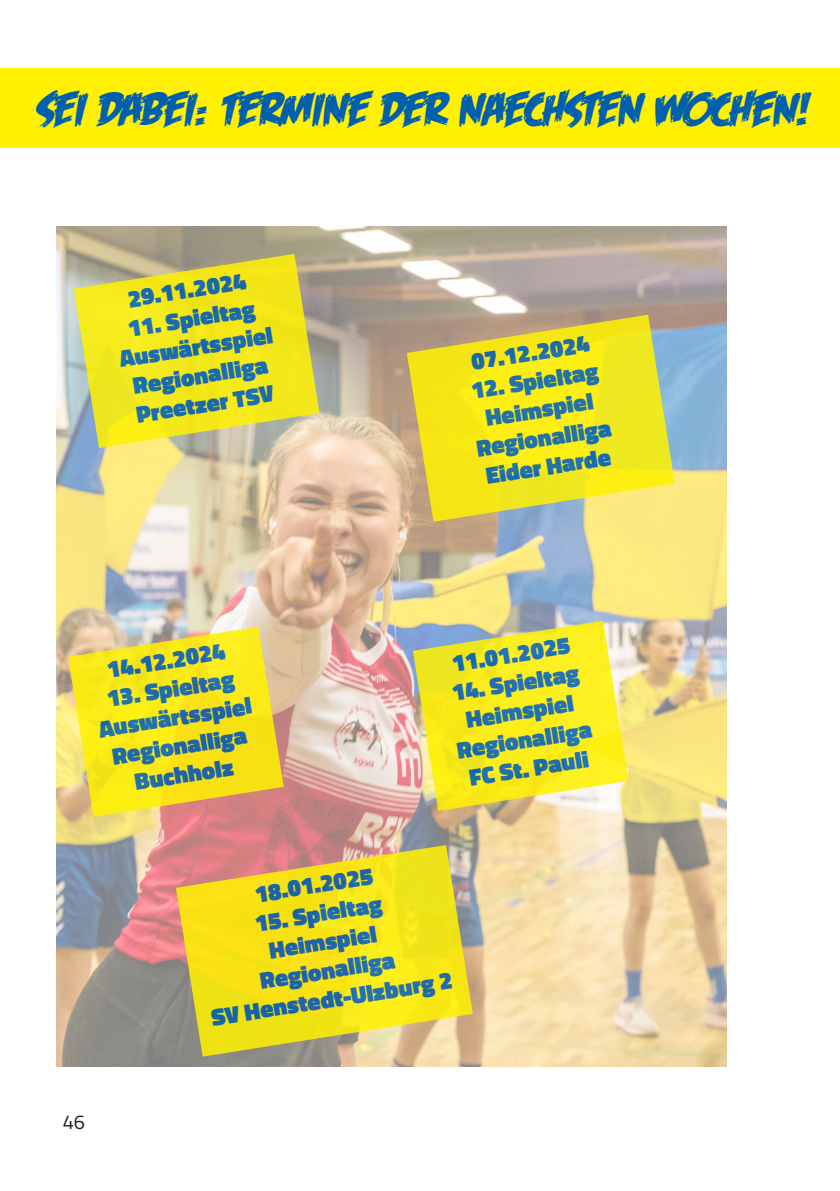
<style>
.page{position:relative;width:840px;height:1191px;background:#fff}
.page>*{position:absolute;margin:0;border:0;box-sizing:border-box;transform-origin:0 0}
.t1{font:48px "Feastof Flesh BB Italic";color:#0160ae}
.t2{font:900 24px/28.8px "Titillium Web";color:#0160ae;text-align:center}
.t3{font:20px "Titillium Web";color:#231f20}
</style>
<div class="page">
<div style="left:0;top:68px;width:839px;height:80px;background:#fff101"></div>
<img style="left:57px;top:227px;width:669px;height:839px">
<svg style="left:176px;top:845px;width:296px;height:211px;background:#e9d234"></svg>
<svg style="left:74px;top:254px;width:245px;height:194px;background:#e4db3a"></svg>
<svg style="left:68px;top:626px;width:215px;height:191px;background:#f2db34"></svg>
<svg style="left:406px;top:315px;width:268px;height:207px;background:#e7db35"></svg>
<svg style="left:412px;top:621px;width:216px;height:190px;background:#f0e442"></svg>
<p class="t1" style="left:34px;top:84px;width:772px">SEI DABEI: TERMINE DER NAECHSTEN WOCHEN!</p>
<p class="t2" style="left:126px;top:285px;width:121px;rotate:-9deg">29.11.2024</p>
<p class="t2" style="left:113px;top:316px;width:156px;rotate:-9deg">11. Spieltag<br>Auswärtsspiel<br>Regionalliga<br>Preetzer TSV</p>
<p class="t2" style="left:105px;top:655px;width:121px;rotate:-9deg">14.12.2024</p>
<p class="t2" style="left:92px;top:686px;width:156px;rotate:-9deg">13. Spieltag<br>Auswärtsspiel<br>Regionalliga<br>Buchholz</p>
<p class="t2" style="left:469px;top:347px;width:121px;rotate:-9deg">07.12.2024</p>
<p class="t2" style="left:465px;top:377px;width:137px;rotate:-9deg">12. Spieltag<br>Heimspiel<br>Regionalliga<br>Eider Harde</p>
<p class="t2" style="left:449px;top:649px;width:121px;rotate:-9deg">11.01.2025</p>
<p class="t2" style="left:446px;top:679px;width:137px;rotate:-9deg">14. Spieltag<br>Heimspiel<br>Regionalliga<br>FC St. Pauli</p>
<p class="t3" style="left:63px;top:1107px;width:24px">46</p>
<p class="t2" style="left:253px;top:880px;width:121px;rotate:-9deg">18.01.2025</p>
<p class="t2" style="left:196px;top:918px;width:245px;rotate:-9deg">15. Spieltag<br>Heimspiel<br>Regionalliga<br>SV Henstedt-Ulzburg 2</p>
</div>
